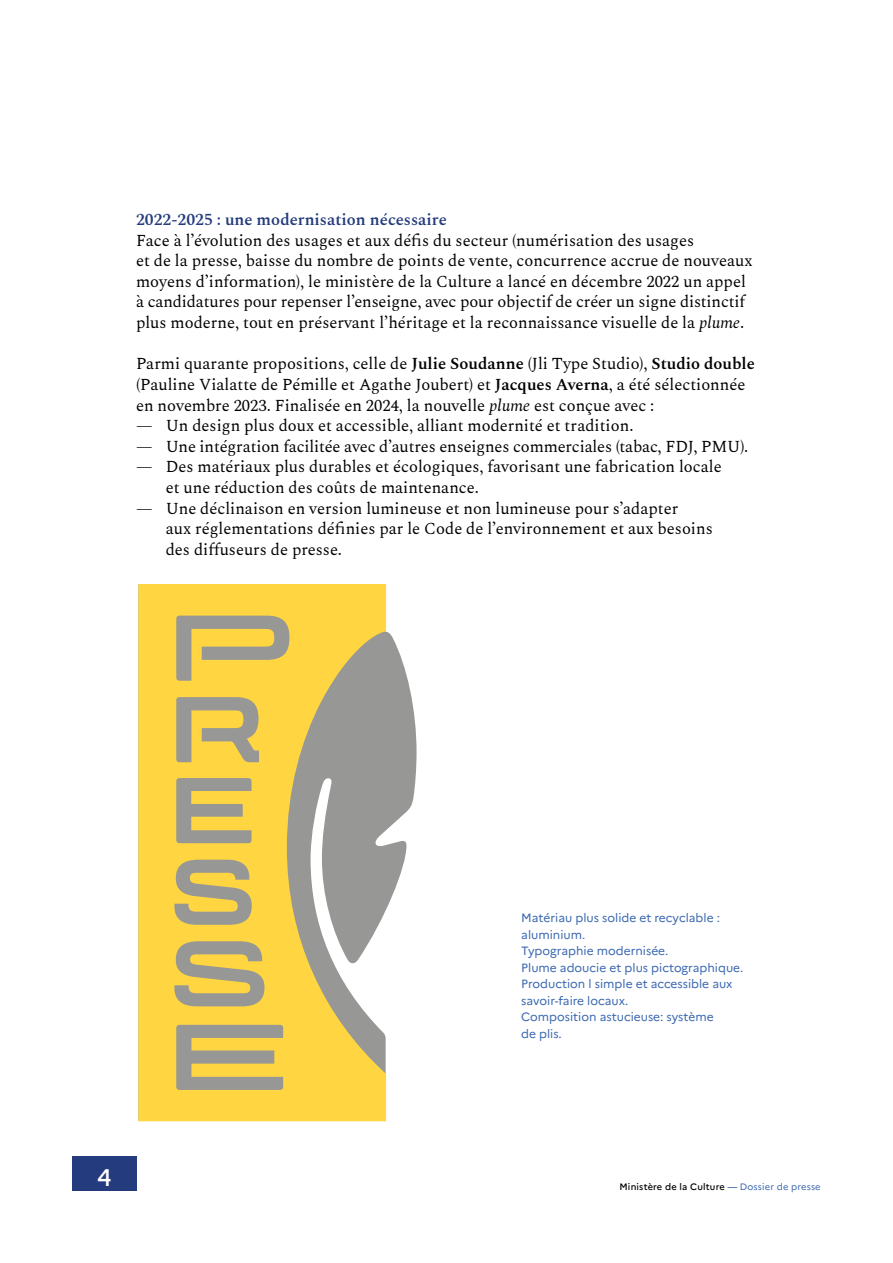
<style>
.page{position:relative;width:893px;height:1263px;background:#fff}
.page>*{position:absolute;margin:0;border:0;box-sizing:border-box;transform-origin:0 0}
.t1{font:500 24px "Marianne";color:#fff}
.t2{font:16.5px/20.7px "Spectral";color:#000}
.t3{font:600 16.5px "Spectral";color:#243b7d}
.t4{font:12px/16.5px "Marianne";color:#3866b0}
.t5{font:500 9.3px "Marianne";letter-spacing:.02em;color:#000}
.s1{font-style:italic}
.s2{font-weight:600}
.s3{color:#3866b0}
.s4{font-weight:400;color:#3866b0}
</style>
<div class="page">
<div style="left:72px;top:1157px;width:64px;height:34px;background:#243b7d"></div>
<svg style="left:386px;top:584px;width:31px;height:537px"></svg>
<svg style="left:138px;top:584px;width:248px;height:537px;background:#dac166"></svg>
<p class="t3" style="left:136px;top:207px;width:312px">2022-2025 : une modernisation nécessaire</p>
<p class="t2" style="left:136px;top:229px;width:618px">Face à l’évolution des usages et aux défis du secteur (numérisation des usages<br>et de la presse, baisse du nombre de points de vente, concurrence accrue de nouveaux moyens d’information), le ministère de la Culture a lancé en décembre 2022 un appel à candidatures pour repenser l’enseigne, avec pour objectif de créer un signe distinctif plus moderne, tout en préservant l’héritage et la reconnaissance visuelle de la <span class="s1">plume</span>.</p>
<p class="t2" style="left:136px;top:352px;width:620px">Parmi quarante propositions, celle de <span class="s2">Julie Soudanne</span> (Jli Type Studio), <span class="s2">Studio double </span>(Pauline Vialatte de Pémille et Agathe Joubert) et <span class="s2">Jacques Averna</span>, a été sélectionnée en novembre 2023. Finalisée en 2024, la nouvelle <span class="s1">plume</span> est conçue avec :</p>
<p class="t2" style="left:136px;top:414px;width:499px">— Un design plus doux et accessible, alliant modernité et tradition.</p>
<p class="t2" style="left:136px;top:435px;width:614px">— Une intégration facilitée avec d’autres enseignes commerciales (tabac, FDJ, PMU).</p>
<p class="t2" style="left:166px;top:455px;width:557px;text-indent:-30px">— Des matériaux plus durables et écologiques, favorisant une fabrication locale et une réduction des coûts de maintenance.</p>
<p class="t2" style="left:166px;top:497px;width:549px;text-indent:-30px">— Une déclinaison en version lumineuse et non lumineuse pour s’adapter<br>aux réglementations définies par le Code de l’environnement et aux besoins des diffuseurs de presse.</p>
<h1 class="t1" style="left:97px;top:1163px;width:16px">4</h1>
<p class="t4" style="left:521px;top:909px;width:224px">Matériau plus solide et recyclable : aluminium.<br>Typographie modernisée.<br>Plume adoucie et plus pictographique.<br>Production l simple et accessible aux savoir-faire locaux.<br>Composition astucieuse: système<br>de plis.</p>
<p class="t5" style="left:619px;top:1181px;width:203px">Ministère de la Culture <span class="s3">—</span> <span class="s4">Dossier de presse</span></p>
</div>
